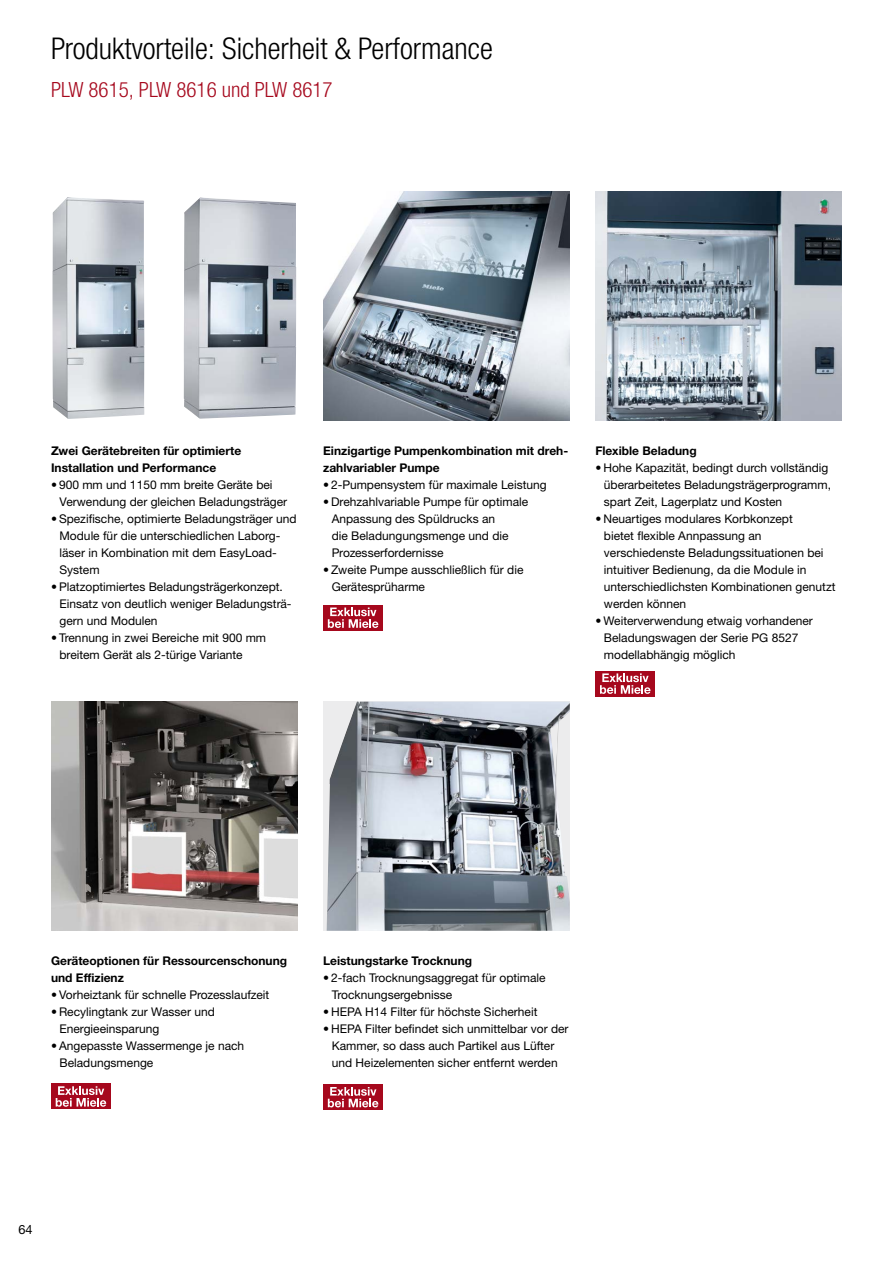
<style>
.page{position:relative;width:893px;height:1263px;background:#fff}
.page>*{position:absolute;margin:0;border:0;box-sizing:border-box;transform-origin:0 0}
.t1{font:300 condensed 30px "Helvetica Neue LTW1 G";color:#000}
.t2{font:300 condensed 21px "Helvetica Neue LTW1 G";color:#a6081d}
.t3{font:12.75px "Helvetica Neue LTW1 G";color:#000}
.t4{font:12px/17px "Helvetica Neue LTW1 G";color:#000}
.t5{font:700 12px/17px "Helvetica Neue LTW1 G";color:#000}
</style>
<div class="page">
<img style="left:52px;top:197px;width:92px;height:222px">
<img style="left:184px;top:198px;width:112px;height:221px">
<img style="left:323px;top:192px;width:247px;height:229px">
<img style="left:595px;top:191px;width:247px;height:230px">
<img style="left:51px;top:702px;width:247px;height:229px">
<img style="left:327px;top:702px;width:243px;height:229px">
<div style="left:323px;top:605px;width:60px;height:25px;background:#a6081d"></div>
<svg style="left:328px;top:607px;width:50px;height:21px"></svg>
<div style="left:595px;top:671px;width:60px;height:25px;background:#a6081d"></div>
<svg style="left:600px;top:673px;width:51px;height:21px"></svg>
<div style="left:51px;top:1084px;width:60px;height:25px;background:#a6081d"></div>
<svg style="left:56px;top:1086px;width:50px;height:21px"></svg>
<div style="left:323px;top:1084px;width:60px;height:26px;background:#a6081d"></div>
<svg style="left:328px;top:1087px;width:50px;height:20px"></svg>
<h1 class="t1" style="left:51px;top:31px;width:443px">Produktvorteile: Sicherheit &amp; Performance</h1>
<h2 class="t2" style="left:51px;top:78px;width:283px">PLW 8615, PLW 8616 und PLW 8617</h2>
<p class="t5" style="left:51px;top:442px;width:192px">Zwei Gerätebreiten für optimierte<br>Installation und Performance</p>
<p class="t4" style="left:60px;top:476px;width:229px;text-indent:-9px">• 900 mm und 1150 mm breite Geräte bei<br>Verwendung der gleichen Beladungsträger</p>
<p class="t4" style="left:60px;top:510px;width:239px;text-indent:-9px">• Spezifische, optimierte Beladungsträger und Module für die unterschiedlichen Laborg&shy;läser in Kombination mit dem EasyLoad-System</p>
<p class="t4" style="left:60px;top:578px;width:233px;text-indent:-9px">• Platzoptimiertes Beladungsträgerkonzept.<br>Einsatz von deutlich weniger Beladungsträ&shy;gern und Modulen</p>
<p class="t4" style="left:60px;top:629px;width:208px;text-indent:-9px">• Trennung in zwei Bereiche mit 900 mm breitem Gerät als 2-türige Variante</p>
<p class="t5" style="left:323px;top:442px;width:247px">Einzigartige Pumpenkombination mit dreh&shy;zahlvariabler Pumpe</p>
<p class="t4" style="left:323px;top:476px;width:225px">• 2-Pumpensystem für maximale Leistung</p>
<p class="t4" style="left:332px;top:493px;width:198px;text-indent:-9px">• Drehzahlvariable Pumpe für optimale<br>Anpassung des Spüldrucks an<br>die Beladungungsmenge und die<br>Prozesserfordernisse</p>
<p class="t4" style="left:332px;top:561px;width:193px;text-indent:-9px">• Zweite Pumpe ausschließlich für die<br>Gerätesprüharme</p>
<p class="t5" style="left:595px;top:442px;width:103px">Flexible Beladung</p>
<p class="t4" style="left:604px;top:459px;width:229px;text-indent:-9px">• Hohe Kapazität, bedingt durch vollständig überarbeitetes Beladungsträgerprogramm, spart Zeit, Lagerplatz und Kosten</p>
<p class="t4" style="left:604px;top:510px;width:233px;text-indent:-9px">• Neuartiges modulares Korbkonzept<br>bietet flexible Annpassung an verschiedenste Beladungssituationen bei intuitiver Bedienung, da die Module in unterschiedlichsten Kombinationen genutzt werden können</p>
<p class="t4" style="left:604px;top:612px;width:210px;text-indent:-9px">• Weiterverwendung etwaig vorhandener<br>Beladungswagen der Serie PG 8527 modellabhängig möglich</p>
<p class="t5" style="left:51px;top:952px;width:238px">Geräteoptionen für Ressourcenschonung und Effizienz</p>
<p class="t4" style="left:51px;top:986px;width:220px">• Vorheiztank für schnelle Prozesslaufzeit</p>
<p class="t4" style="left:60px;top:1003px;width:157px;text-indent:-9px">• Recylingtank zur Wasser und<br>Energieeinsparung</p>
<p class="t4" style="left:60px;top:1037px;width:186px;text-indent:-9px">• Angepasste Wassermenge je nach<br>Beladungsmenge</p>
<p class="t5" style="left:323px;top:952px;width:150px">Leistungstarke Trocknung</p>
<p class="t4" style="left:332px;top:969px;width:215px;text-indent:-9px">• 2-fach Trocknungsaggregat für optimale<br>Trocknungsergebnisse</p>
<p class="t4" style="left:323px;top:1003px;width:216px">• HEPA H14 Filter für höchste Sicherheit</p>
<p class="t4" style="left:323px;top:1020px;width:247px;text-align:center">• HEPA Filter befindet sich unmittelbar vor der<br>Kammer, so dass auch Partikel aus Lüfter und Heizelementen sicher entfernt werden</p>
<p class="t3" style="left:18px;top:1221px;width:16px">64</p>
</div>
